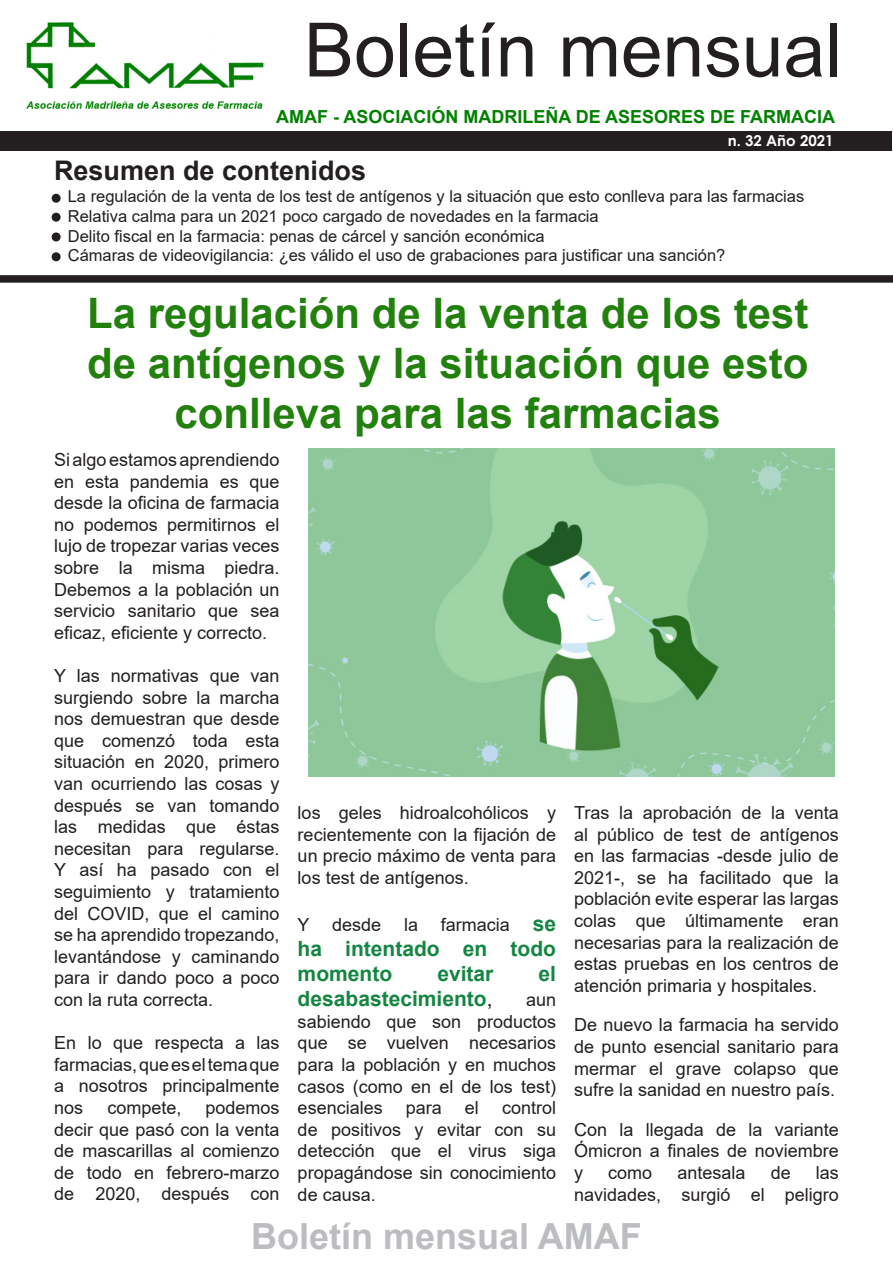
<style>
.page{position:relative;width:893px;height:1263px;background:#fff}
.page>*{position:absolute;margin:0;border:0;box-sizing:border-box;transform-origin:0 0}
.t1{font:75px "Arial";color:#231f20}
.t2{font:700 42px/50.4px "Arial";color:#22800d;text-align:center}
.t3{font:700 36px "Arial";color:#bcbdc0}
.t4{font:700 27px "Arial";color:#231f20}
.t5{font:700 21px/25.2px "Arial";color:#138641}
.t6{font:18px/21.6px "Arial";color:#231f20;text-align:justify}
.t7{font:700 18px "Arial";color:#008100}
.t8{font:16.5px "Arial";color:#231f20}
.t9{font:700 15px "Century Gothic";color:#fff}
.s1{font-weight:700;font-size:21px;color:#138641}
.s2{font-weight:400;color:#231f20}
</style>
<div class="page">
<img style="left:26px;top:22px;width:238px;height:87px">
<div style="left:1px;top:131px;width:891px;height:20px;background:#231f20"></div>
<div style="left:0;top:275px;width:893px;height:8px;background:#231f20"></div>
<div style="left:52px;top:194px;width:9px;height:9px;background:#231f20;border-radius:50%"></div>
<div style="left:52px;top:213px;width:9px;height:9px;background:#231f20;border-radius:50%"></div>
<div style="left:52px;top:232px;width:9px;height:9px;background:#231f20;border-radius:50%"></div>
<div style="left:52px;top:252px;width:9px;height:9px;background:#231f20;border-radius:50%"></div>
<img style="left:308px;top:449px;width:526px;height:327px">
<p class="t1" style="left:304px;top:-2px;width:539px">Boletín mensual</p>
<p class="t7" style="left:276px;top:104px;width:560px">AMAF - ASOCIACIÓN MADRILEÑA DE ASESORES DE FARMACIA</p>
<p class="t9" style="left:728px;top:129px;width:107px">n. 32 Año 2021</p>
<p class="t4" style="left:54px;top:152px;width:314px">Resumen de contenidos</p>
<p class="t8" style="left:68px;top:185px;width:738px">La regulación de la venta de los test de antígenos y la situación que esto conlleva para las farmacias</p>
<p class="t8" style="left:68px;top:205px;width:533px">Relativa calma para un 2021 poco cargado de novedades en la farmacia</p>
<p class="t8" style="left:68px;top:224px;width:478px">Delito fiscal en la farmacia: penas de cárcel y sanción económica</p>
<p class="t8" style="left:68px;top:244px;width:659px">Cámaras de videovigilancia: ¿es válido el uso de grabaciones para justificar una sanción?</p>
<p class="t2" style="left:87px;top:288px;width:723px">La regulación de la venta de los test de antígenos y la situación que esto conlleva para las farmacias</p>
<p class="t6" style="left:54px;top:449px;width:227px">Si algo estamos aprendiendo en esta pandemia es que desde la oficina de farmacia no podemos permitirnos el lujo de tropezar varias veces sobre la misma piedra.<br>Debemos a la población un servicio sanitario que sea eficaz, eficiente y correcto.</p>
<p class="t6" style="left:54px;top:665px;width:227px">Y las normativas que van surgiendo sobre la marcha nos demuestran que desde que comenzó toda esta situación en 2020, primero van ocurriendo las cosas y después se van tomando las medidas que éstas necesitan para regularse.<br>Y así ha pasado con el seguimiento y tratamiento del COVID, que el camino se ha aprendido tropezando, levantándose y caminando para ir dando poco a poco con la ruta correcta.</p>
<p class="t6" style="left:54px;top:1032px;width:227px">En lo que respecta a las farmacias, que es el tema que a nosotros principalmente nos</p>
<p class="t6" style="left:298px;top:802px;width:260px">los geles hidroalcohólicos y recientemente con la fijación de un precio máximo de venta para los test de antígenos.</p>
<p class="t6" style="left:298px;top:913px;width:85px">Y desde</p>
<p class="t6" style="left:404px;top:913px;width:16px">la</p>
<p class="t6" style="left:441px;top:913px;width:117px">farmacia <span class="s1">se</span></p>
<p class="t5" style="left:298px;top:936px;width:260px">ha intentado en todo momento</p>
<p class="t6" style="left:574px;top:802px;width:266px">Tras la aprobación de la venta al público de test de antígenos en las farmacias -desde julio de 2021-, se ha facilitado que la población evite esperar las largas colas que últimamente eran necesarias para la realización de estas pruebas en los centros de atención primaria y hospitales.</p>
<p class="t6" style="left:574px;top:1014px;width:266px">De nuevo la farmacia ha servido de punto esencial sanitario para mermar el grave colapso que sufre la sanidad en nuestro país.</p>
<p class="t6" style="left:574px;top:1118px;width:266px">Con la llegada de la variante Ómicron a finales de noviembre y</p>
<p class="t5" style="left:437px;top:961px;width:58px">evitar</p>
<p class="t5" style="left:539px;top:961px;width:19px">el</p>
<p class="t5" style="left:298px;top:986px;width:196px">desabastecimiento<span class="s2">,</span></p>
<p class="t6" style="left:298px;top:989px;width:260px;text-indent:228px">aun sabiendo que son productos que se vuelven necesarios para la población y en muchos casos (como en el de los test) esenciales</p>
<p class="t6" style="left:54px;top:1097px;width:227px;text-indent:151px">podemos decir que pasó con la venta de mascarillas al comienzo de todo en febrero-marzo de 2020, después con</p>
<p class="t6" style="left:107px;top:1097px;width:76px">compete,</p>
<p class="t6" style="left:298px;top:1097px;width:260px;text-indent:204px">control de positivos y evitar con su detección que el virus siga propagándose sin conocimiento de causa.</p>
<p class="t6" style="left:406px;top:1097px;width:38px">para</p>
<p class="t6" style="left:465px;top:1097px;width:16px">el</p>
<p class="t6" style="left:574px;top:1162px;width:266px;text-align:right">las<br>navidades, surgió el peligro</p>
<p class="t6" style="left:608px;top:1162px;width:46px">como</p>
<p class="t6" style="left:677px;top:1162px;width:70px">antesala</p>
<p class="t6" style="left:771px;top:1162px;width:22px">de</p>
<h3 class="t3" style="left:251px;top:1211px;width:392px">Boletín mensual AMAF</h3>
</div>
